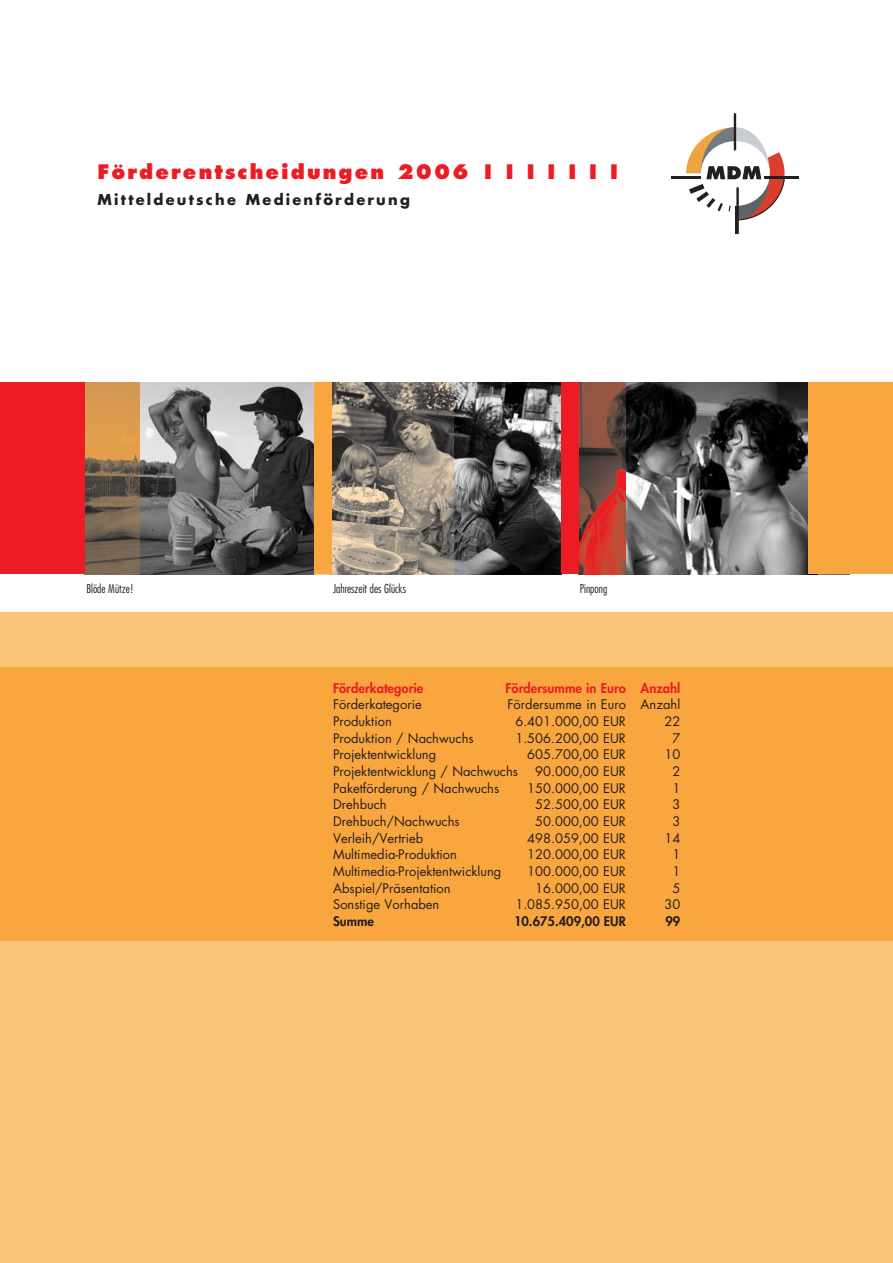
<style>
.page{position:relative;width:893px;height:1263px;background:#fff}
.page>*{position:absolute;margin:0;border:0;box-sizing:border-box;transform-origin:0 0}
.t1{font:800 19.5px "Futura LT";letter-spacing:.11em;color:#ed1c24}
.t2{font:700 14.7px "Futura LT";letter-spacing:.15em;color:#231f20}
.t3{font:800 13.05px "Futura";color:#ed1c24}
.t4{font:12.9px "Futura LT";color:#231f20}
.t5{font:800 12.9px "Futura";color:#231f20}
.t6{font:300 condensed 12px "Futura";color:#231f20}
</style>
<div class="page">
<div style="left:0;top:612px;width:892px;height:651px;background:#fdc578"></div>
<div style="left:0;top:667px;width:892px;height:274px;background:#faa63f"></div>
<hr style="left:733px;top:113px;width:3px;height:37px;background:#231f20">
<hr style="left:671px;top:177px;width:29px;height:2px;background:#231f20">
<hr style="left:764px;top:177px;width:35px;height:2px;background:#231f20">
<hr style="left:736px;top:187px;width:2px;height:47px;background:#231f20">
<hr style="left:735px;top:206px;width:2px;height:28px;background:#231f20">
<svg style="left:683px;top:127px;width:108px;height:94px"></svg>
<img style="left:140px;top:383px;width:174px;height:191px">
<img style="left:85px;top:383px;width:55px;height:191px">
<svg style="left:453px;top:383px;width:108px;height:191px;background:#535353"></svg>
<img style="left:331px;top:383px;width:122px;height:191px">
<img style="left:625px;top:383px;width:183px;height:191px">
<img style="left:578px;top:383px;width:47px;height:191px">
<div style="left:808px;top:383px;width:84px;height:191px;background:#faa63f"></div>
<div style="left:0;top:383px;width:85px;height:191px;background:#ed1c24"></div>
<div style="left:561px;top:383px;width:17px;height:191px;background:#ed1c24"></div>
<div style="left:314px;top:383px;width:17px;height:191px;background:#faa63f"></div>
<h1 class="t1" style="left:98px;top:165px;width:521px">Förderentscheidungen 2006 I I I I I I I</h1>
<p class="t2" style="left:98px;top:192px;width:314px">Mitteldeutsche Medienförderung</p>
<p class="t6" style="left:86px;top:583px;width:49px">Blöde Mütze!</p>
<p class="t6" style="left:333px;top:583px;width:74px">Jahreszeit des Glücks</p>
<p class="t6" style="left:580px;top:583px;width:29px">Pinpong</p>
<p class="t3" style="left:333px;top:682px;width:92px">Förderkategorie</p>
<p class="t3" style="left:505px;top:682px;width:176px">Fördersumme in Euro Anzahl</p>
<p class="t4" style="left:333px;top:697px;width:90px">Förderkategorie</p>
<p class="t4" style="left:507px;top:697px;width:174px">Fördersumme in Euro Anzahl</p>
<p class="t4" style="left:333px;top:714px;width:60px">Produktion</p>
<p class="t4" style="left:515px;top:714px;width:112px">6.401.000,00 EUR</p>
<p class="t4" style="left:664px;top:714px;width:17px">22</p>
<p class="t4" style="left:333px;top:730px;width:142px">Produktion / Nachwuchs</p>
<p class="t4" style="left:515px;top:730px;width:112px">1.506.200,00 EUR</p>
<p class="t4" style="left:672px;top:730px;width:9px">7</p>
<p class="t4" style="left:333px;top:747px;width:105px">Projektentwicklung</p>
<p class="t4" style="left:527px;top:747px;width:100px">605.700,00 EUR</p>
<p class="t4" style="left:664px;top:747px;width:17px">10</p>
<p class="t4" style="left:333px;top:764px;width:186px">Projektentwicklung / Nachwuchs</p>
<p class="t4" style="left:535px;top:764px;width:92px">90.000,00 EUR</p>
<p class="t4" style="left:672px;top:764px;width:9px">2</p>
<p class="t4" style="left:333px;top:780px;width:167px">Paketförderung / Nachwuchs</p>
<p class="t4" style="left:527px;top:780px;width:100px">150.000,00 EUR</p>
<p class="t4" style="left:672px;top:780px;width:9px">1</p>
<p class="t4" style="left:333px;top:797px;width:55px">Drehbuch</p>
<p class="t4" style="left:535px;top:797px;width:92px">52.500,00 EUR</p>
<p class="t4" style="left:672px;top:797px;width:9px">3</p>
<p class="t4" style="left:333px;top:814px;width:128px">Drehbuch/Nachwuchs</p>
<p class="t4" style="left:535px;top:814px;width:92px">50.000,00 EUR</p>
<p class="t4" style="left:672px;top:814px;width:9px">3</p>
<p class="t4" style="left:333px;top:830px;width:92px">Verleih/Vertrieb</p>
<p class="t4" style="left:527px;top:830px;width:100px">498.059,00 EUR</p>
<p class="t4" style="left:664px;top:830px;width:17px">14</p>
<p class="t4" style="left:333px;top:847px;width:125px">Multimedia-Produktion</p>
<p class="t4" style="left:527px;top:847px;width:100px">120.000,00 EUR</p>
<p class="t4" style="left:672px;top:847px;width:9px">1</p>
<p class="t4" style="left:333px;top:864px;width:170px">Multimedia-Projektentwicklung</p>
<p class="t4" style="left:527px;top:864px;width:100px">100.000,00 EUR</p>
<p class="t4" style="left:672px;top:864px;width:9px">1</p>
<p class="t4" style="left:333px;top:880px;width:119px">Abspiel/Präsentation</p>
<p class="t4" style="left:535px;top:880px;width:92px">16.000,00 EUR</p>
<p class="t4" style="left:672px;top:880px;width:9px">5</p>
<p class="t4" style="left:333px;top:897px;width:108px">Sonstige Vorhaben</p>
<p class="t4" style="left:515px;top:897px;width:112px">1.085.950,00 EUR</p>
<p class="t4" style="left:664px;top:897px;width:17px">30</p>
<p class="t5" style="left:333px;top:915px;width:42px">Summe</p>
<p class="t5" style="left:514px;top:915px;width:113px">10.675.409,00 EUR</p>
<p class="t5" style="left:665px;top:915px;width:16px">99</p>
</div>
